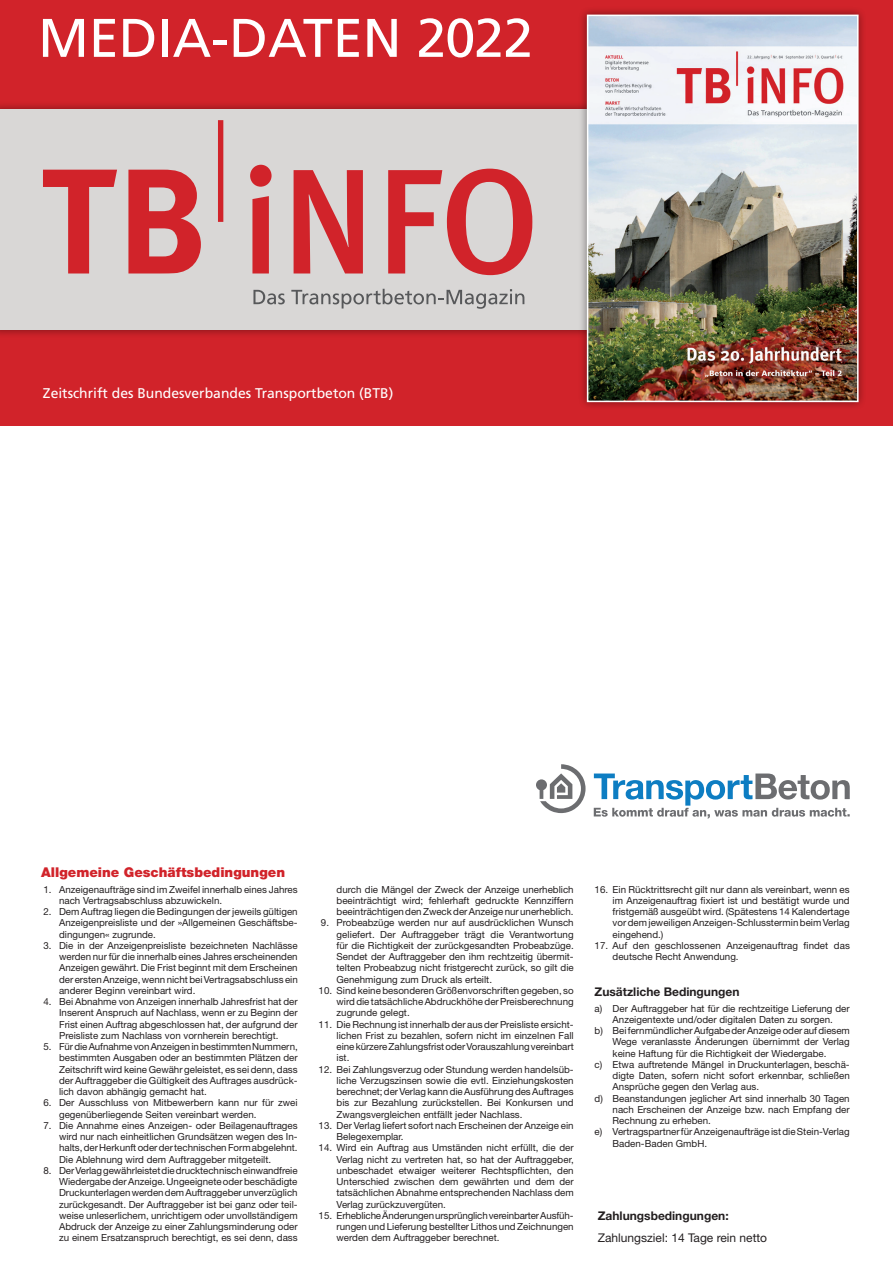
<style>
.page{position:relative;width:893px;height:1263px;background:#fff}
.page>*{position:absolute;margin:0;border:0;box-sizing:border-box;transform-origin:0 0}
.t1{font:500 149.4px "Meta OT";color:#d1232a}
.t2{font:54.3px "Frutiger";color:#fff}
.t3{font:14.1px "Frutiger";color:#fff}
.t4{font:900 13.5px "Helvetica Neue";color:#d1232a}
.t5{font:700 12px "Helvetica Neue";color:#231f20}
.t6{font:12px "Helvetica Neue";color:#231f20}
.t7{font:9.75px/11.2px "Helvetica Neue";color:#231f20;text-align:justify}
.s1{font-weight:700}
</style>
<div class="page">
<svg style="left:536px;top:764px;width:50px;height:49px"></svg>
<svg style="left:594px;top:773px;width:256px;height:46px"></svg>
<div style="left:0;top:0;width:893px;height:425px;background:#d1232a"></div>
<div style="left:0;top:101px;width:614px;height:237px;background:#231f20;opacity:.5"></div>
<div style="left:0;top:110px;width:605px;height:220px;background:#d9d7d6"></div>
<div style="left:578px;top:6px;width:289px;height:405px;background:#231f20;opacity:.5"></div>
<img style="left:590px;top:18px;width:265px;height:381px">
<div style="left:587px;top:15px;width:271px;height:387px;border:2px solid #fff"></div>
<svg style="left:253px;top:290px;width:32px;height:14px"></svg>
<svg style="left:291px;top:289px;width:233px;height:20px"></svg>
<div style="left:218px;top:120px;width:5px;height:102px;background:#d1232a"></div>
<h2 class="t2" style="left:38px;top:6px;width:496px">MEDIA-DATEN 2022</h2>
<h1 class="t1" style="left:41px;top:129px;width:501px"><span class="s1">TB</span> iNFO</h1>
<h3 class="t3" style="left:43px;top:385px;width:352px">Zeitschrift des Bundesverbandes Transportbeton (BTB)</h3>
<h3 class="t4" style="left:41px;top:864px;width:246px">Allgemeine Geschäftsbedingungen</h3>
<p class="t7" style="left:59px;top:883px;width:240px;text-indent:-16px">1. Anzeigenaufträge sind im Zweifel innerhalb eines Jahres nach Vertragsabschluss abzuwickeln.</p>
<p class="t7" style="left:59px;top:906px;width:240px;text-indent:-16px">2. Dem Auftrag liegen die Bedingungen der jeweils gültigen Anzeigenpreisliste und der »Allgemeinen Geschäftsbe&shy;dingungen« zugrunde.</p>
<p class="t7" style="left:59px;top:939px;width:240px;text-indent:-16px">3. Die in der Anzeigenpreisliste bezeichneten Nachlässe werden nur für die innerhalb eines Jahres erscheinenden Anzeigen gewährt. Die Frist beginnt mit dem Erscheinen der ersten Anzeige, wenn nicht bei Vertragsabschluss ein anderer Beginn vereinbart wird.</p>
<p class="t7" style="left:59px;top:996px;width:240px;text-indent:-16px">4. Bei Abnahme von Anzeigen innerhalb Jahresfrist hat der Inserent Anspruch auf Nachlass, wenn er zu Beginn der Frist einen Auftrag abgeschlossen hat, der aufgrund der Preisliste zum Nachlass von vornherein berechtigt.</p>
<p class="t7" style="left:59px;top:1041px;width:240px;text-indent:-16px">5. Für die Aufnahme von Anzeigen in bestimmten Nummern, bestimmten Ausgaben oder an bestimmten Plätzen der Zeitschrift wird keine Gewähr geleistet, es sei denn, dass der Auftraggeber die Gültigkeit des Auftrages ausdrück&shy;lich davon abhängig gemacht hat.</p>
<p class="t7" style="left:59px;top:1097px;width:240px;text-indent:-16px">6. Der Ausschluss von Mitbewerbern kann nur für zwei gegenüberliegende Seiten vereinbart werden.</p>
<p class="t7" style="left:59px;top:1119px;width:240px;text-indent:-16px">7. Die Annahme eines Anzeigen- oder Beilagenauftrages wird nur nach einheitlichen Grundsätzen wegen des In&shy;halts, der Herkunft oder der technischen Form abgelehnt.<br>Die Ablehnung wird dem Auftraggeber mitgeteilt.</p>
<p class="t7" style="left:59px;top:1164px;width:240px;text-indent:-16px">8. Der Verlag gewährleistet die drucktechnisch einwandfreie Wiedergabe der Anzeige. Ungeeignete oder beschädigte Druckunterlagen werden dem Auftraggeber unverzüglich zurückgesandt. Der Auftraggeber ist bei ganz oder teil&shy;weise unleserlichem, unrichtigem oder unvollständigem Abdruck der Anzeige zu einer Zahlungsminderung oder zu einem Ersatzanspruch berechtigt, es sei denn, dass</p>
<p class="t7" style="left:337px;top:883px;width:239px">durch die Mängel der Zweck der Anzeige unerheblich beeinträchtigt wird; fehlerhaft gedruckte Kennziffern beeinträchtigen den Zweck der Anzeige nur unerheblich.</p>
<p class="t7" style="left:337px;top:917px;width:239px;text-indent:-16px">9. Probeabzüge werden nur auf ausdrücklichen Wunsch geliefert. Der Auftraggeber trägt die Verantwortung für die Richtigkeit der zurückgesandten Probeabzüge.<br>Sendet der Auftraggeber den ihm rechtzeitig übermit&shy;telten Probeabzug nicht fristgerecht zurück, so gilt die Genehmigung zum Druck als erteilt.</p>
<p class="t7" style="left:337px;top:985px;width:239px;text-indent:-18px">10. Sind keine besonderen Größenvorschriften gegeben, so wird die tatsächliche Abdruckhöhe der Preisberechnung zugrunde gelegt.</p>
<p class="t7" style="left:337px;top:1018px;width:239px;text-indent:-18px">11. Die Rechnung ist innerhalb der aus der Preisliste ersicht&shy;lichen Frist zu bezahlen, sofern nicht im einzelnen Fall eine kürzere Zahlungsfrist oder Vorauszahlung vereinbart ist.</p>
<p class="t7" style="left:337px;top:1063px;width:239px;text-indent:-18px">12. Bei Zahlungsverzug oder Stundung werden handelsüb&shy;liche Verzugszinsen sowie die evtl. Einziehungskosten berechnet; der Verlag kann die Ausführung des Auftrages bis zur Bezahlung zurückstellen. Bei Konkursen und Zwangsvergleichen entfällt jeder Nachlass.</p>
<p class="t7" style="left:337px;top:1120px;width:239px;text-indent:-18px">13. Der Verlag liefert sofort nach Erscheinen der Anzeige ein<br>Belegexemplar.</p>
<p class="t7" style="left:337px;top:1142px;width:239px;text-indent:-18px">14. Wird ein Auftrag aus Umständen nicht erfüllt, die der Verlag nicht zu vertreten hat, so hat der Auftraggeber, unbeschadet etwaiger weiterer Rechtspflichten, den Unterschied zwischen dem gewährten und dem der tatsächlichen Abnahme entsprechenden Nachlass dem Verlag zurückzuvergüten.</p>
<p class="t7" style="left:337px;top:1210px;width:239px;text-indent:-18px">15. Erhebliche Änderungen ursprünglich vereinbarter Ausfüh&shy;rungen und Lieferung bestellter Lithos und Zeichnungen werden dem Auftraggeber berechnet.</p>
<p class="t7" style="left:613px;top:883px;width:239px;text-indent:-18px">16. Ein Rücktrittsrecht gilt nur dann als vereinbart, wenn es im Anzeigenauftrag fixiert ist und bestätigt wurde und fristgemäß ausgeübt wird. (Spätestens 14 Kalendertage vor dem jeweiligen Anzeigen-Schlusstermin beim Verlag eingehend.)</p>
<p class="t7" style="left:613px;top:940px;width:239px;text-indent:-18px">17. Auf den geschlossenen Anzeigenauftrag findet das deutsche Recht Anwendung.</p>
<p class="t5" style="left:595px;top:984px;width:146px">Zusätzliche Bedingungen</p>
<p class="t7" style="left:595px;top:1002px;width:257px">a) Der Auftraggeber hat für die rechtzeitige Lieferung der</p>
<p class="t7" style="left:613px;top:1014px;width:222px">Anzeigentexte und/oder digitalen Daten zu sorgen.</p>
<p class="t7" style="left:595px;top:1025px;width:257px">b) Bei fernmündlicher Aufgabe der Anzeige oder auf diesem</p>
<p class="t7" style="left:613px;top:1036px;width:239px">Wege veranlasste Änderungen übernimmt der Verlag</p>
<p class="t7" style="left:613px;top:1047px;width:215px">keine Haftung für die Richtigkeit der Wiedergabe.</p>
<p class="t7" style="left:595px;top:1059px;width:257px">c) Etwa auftretende Mängel in Druckunterlagen, beschä-</p>
<p class="t7" style="left:613px;top:1070px;width:239px">digte Daten, sofern nicht sofort erkennbar, schließen</p>
<p class="t7" style="left:613px;top:1081px;width:148px">Ansprüche gegen den Verlag aus.</p>
<p class="t7" style="left:595px;top:1092px;width:257px">d) Beanstandungen jeglicher Art sind innerhalb 30 Tagen</p>
<p class="t7" style="left:613px;top:1104px;width:239px">nach Erscheinen der Anzeige bzw. nach Empfang der</p>
<p class="t7" style="left:613px;top:1115px;width:100px">Rechnung zu erheben.</p>
<p class="t7" style="left:595px;top:1126px;width:257px">e) Vertragspartner für Anzeigenaufträge ist die Stein-Verlag</p>
<p class="t7" style="left:613px;top:1137px;width:96px">Baden-Baden GmbH.</p>
<p class="t5" style="left:598px;top:1208px;width:132px">Zahlungsbedingungen:</p>
<p class="t6" style="left:598px;top:1230px;width:171px">Zahlungsziel: 14 Tage rein netto</p>
</div>
